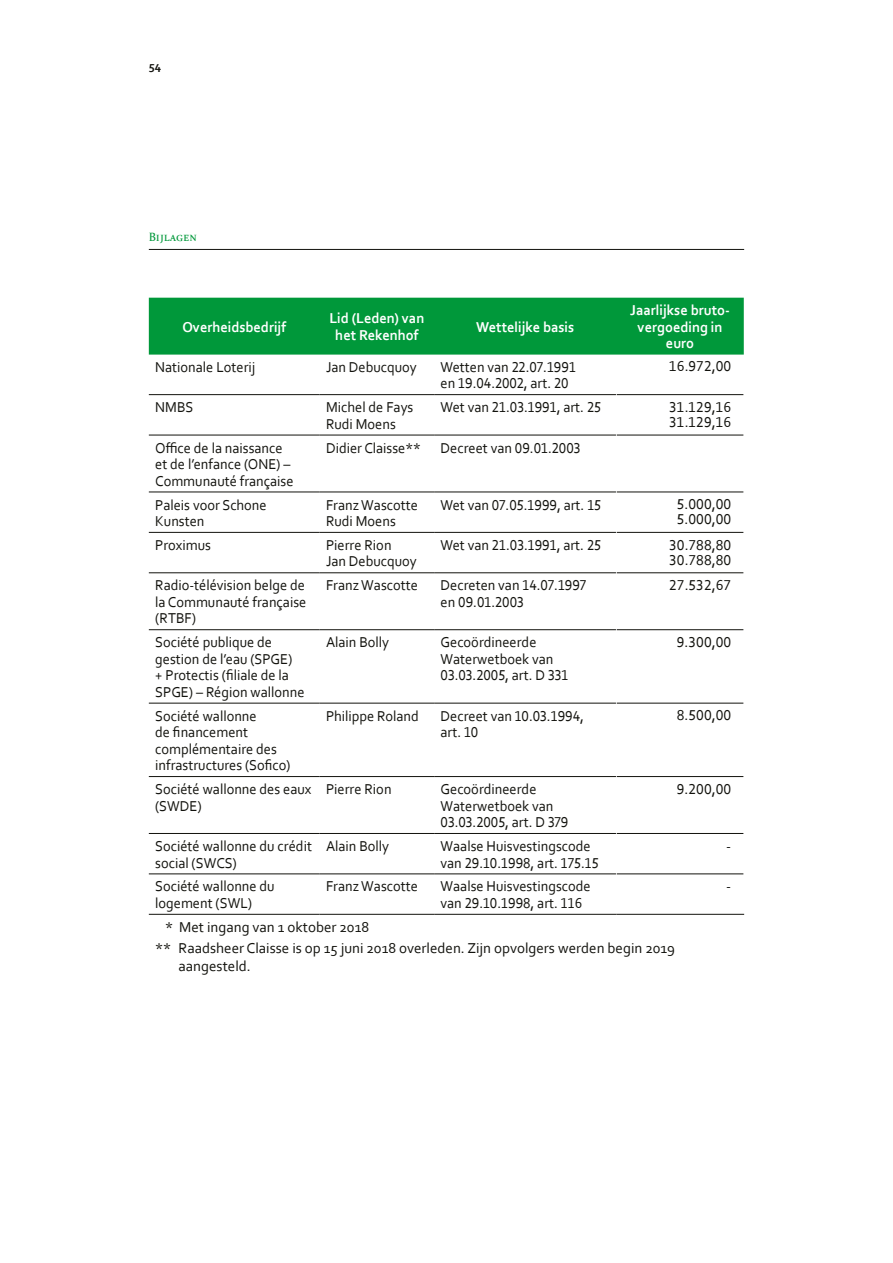
<style>
.page{position:relative;width:893px;height:1263px;background:#fff}
.page>*{position:absolute;margin:0;border:0;box-sizing:border-box;transform-origin:0 0}
.AP_tabel_tekst_body{font:15px/16.5px "Corbel";color:#12120d;scale:.96 1}
.AP_tabel_tekst_body-2{font:15px/18px "Corbel";color:#12120d}
.JV_tabel_cijfers{font:15px "Corbel";color:#12120d}
.AP_tabel_titelkolom{font:700 15px/16.5px "Corbel";color:#fff;text-align:center;scale:.96 1}
.t1{font:12px "Constantia";color:#00983a}
.t2{font:700 12px "Corbel";color:#12120d}
</style>
<div class="page">
<hr style="left:149px;top:249px;width:595px;height:1px;background:#12120d">
<div style="left:149px;top:298px;width:595px;height:57px;background:#00983a"></div>
<hr style="left:617px;top:394px;width:126px;height:1px;background:#12120d">
<hr style="left:617px;top:435px;width:126px;height:1px;background:#12120d">
<hr style="left:617px;top:492px;width:126px;height:1px;background:#12120d">
<hr style="left:617px;top:532px;width:126px;height:1px;background:#12120d">
<hr style="left:617px;top:572px;width:126px;height:1px;background:#12120d">
<hr style="left:617px;top:629px;width:126px;height:1px;background:#12120d">
<hr style="left:617px;top:703px;width:126px;height:1px;background:#12120d">
<hr style="left:617px;top:776px;width:126px;height:1px;background:#12120d">
<hr style="left:617px;top:833px;width:126px;height:1px;background:#12120d">
<hr style="left:617px;top:873px;width:126px;height:1px;background:#12120d">
<hr style="left:149px;top:394px;width:171px;height:1px;background:#12120d">
<hr style="left:320px;top:394px;width:114px;height:1px;background:#12120d">
<hr style="left:434px;top:394px;width:182px;height:1px;background:#12120d">
<hr style="left:149px;top:435px;width:171px;height:1px;background:#12120d">
<hr style="left:320px;top:435px;width:114px;height:1px;background:#12120d">
<hr style="left:434px;top:435px;width:182px;height:1px;background:#12120d">
<hr style="left:149px;top:492px;width:171px;height:1px;background:#12120d">
<hr style="left:320px;top:492px;width:114px;height:1px;background:#12120d">
<hr style="left:434px;top:492px;width:182px;height:1px;background:#12120d">
<hr style="left:149px;top:532px;width:171px;height:1px;background:#12120d">
<hr style="left:320px;top:532px;width:114px;height:1px;background:#12120d">
<hr style="left:434px;top:532px;width:182px;height:1px;background:#12120d">
<hr style="left:149px;top:572px;width:171px;height:1px;background:#12120d">
<hr style="left:320px;top:572px;width:114px;height:1px;background:#12120d">
<hr style="left:434px;top:572px;width:182px;height:1px;background:#12120d">
<hr style="left:149px;top:629px;width:171px;height:1px;background:#12120d">
<hr style="left:320px;top:629px;width:114px;height:1px;background:#12120d">
<hr style="left:434px;top:629px;width:182px;height:1px;background:#12120d">
<hr style="left:149px;top:703px;width:171px;height:1px;background:#12120d">
<hr style="left:320px;top:703px;width:114px;height:1px;background:#12120d">
<hr style="left:434px;top:703px;width:182px;height:1px;background:#12120d">
<hr style="left:149px;top:776px;width:171px;height:1px;background:#12120d">
<hr style="left:320px;top:776px;width:114px;height:1px;background:#12120d">
<hr style="left:434px;top:776px;width:182px;height:1px;background:#12120d">
<hr style="left:149px;top:833px;width:171px;height:1px;background:#12120d">
<hr style="left:320px;top:833px;width:114px;height:1px;background:#12120d">
<hr style="left:434px;top:833px;width:182px;height:1px;background:#12120d">
<hr style="left:149px;top:873px;width:171px;height:1px;background:#12120d">
<hr style="left:320px;top:873px;width:114px;height:1px;background:#12120d">
<hr style="left:434px;top:873px;width:182px;height:1px;background:#12120d">
<hr style="left:149px;top:914px;width:171px;height:1px;background:#12120d">
<hr style="left:320px;top:914px;width:114px;height:1px;background:#12120d">
<hr style="left:434px;top:914px;width:182px;height:1px;background:#12120d">
<hr style="left:616px;top:914px;width:128px;height:1px;background:#12120d">
<p class="t2" style="left:149px;top:61px;width:14px">54</p>
<p class="t1" style="left:149px;top:228px;width:50px">Bijlagen</p>
<p class="AP_tabel_titelkolom" style="left:182px;top:318px;width:110px">Overheidsbedrijf</p>
<p class="AP_tabel_titelkolom" style="left:329px;top:310px;width:100px">Lid (Leden) van het Rekenhof</p>
<p class="AP_tabel_titelkolom" style="left:476px;top:318px;width:104px">Wettelijke basis</p>
<p class="AP_tabel_titelkolom" style="left:630px;top:302px;width:105px">Jaarlijkse bruto&shy;vergoeding in euro</p>
<p class="AP_tabel_tekst_body" style="left:155px;top:358px;width:106px">Nationale Loterij</p>
<p class="AP_tabel_tekst_body" style="left:326px;top:358px;width:96px">Jan Debucquoy</p>
<p class="AP_tabel_tekst_body" style="left:441px;top:358px;width:143px">Wetten van 22.07.1991 en 19.04.2002, art. 20</p>
<p class="JV_tabel_cijfers" style="left:669px;top:357px;width:63px">16.972,00</p>
<p class="AP_tabel_tekst_body" style="left:155px;top:399px;width:41px">NMBS</p>
<p class="AP_tabel_tekst_body" style="left:326px;top:399px;width:92px">Michel de Fays</p>
<p class="AP_tabel_tekst_body" style="left:326px;top:415px;width:74px">Rudi Moens</p>
<p class="AP_tabel_tekst_body" style="left:441px;top:399px;width:169px">Wet van 21.03.1991, art. 25</p>
<p class="JV_tabel_cijfers" style="left:669px;top:397px;width:63px">31.129,16</p>
<p class="JV_tabel_cijfers" style="left:669px;top:412px;width:63px">31.129,16</p>
<p class="AP_tabel_tekst_body" style="left:155px;top:439px;width:146px">Office de la naissance et de l’enfance (ONE) –<br>Communauté française</p>
<p class="AP_tabel_tekst_body" style="left:326px;top:439px;width:100px">Didier Claisse**</p>
<p class="AP_tabel_tekst_body" style="left:441px;top:439px;width:147px">Decreet van 09.01.2003</p>
<p class="AP_tabel_tekst_body" style="left:155px;top:496px;width:118px">Paleis voor Schone<br>Kunsten</p>
<p class="AP_tabel_tekst_body" style="left:326px;top:496px;width:97px">Franz Wascotte</p>
<p class="AP_tabel_tekst_body" style="left:441px;top:496px;width:169px">Wet van 07.05.1999, art. 15</p>
<p class="JV_tabel_cijfers" style="left:677px;top:495px;width:56px">5.000,00</p>
<p class="JV_tabel_cijfers" style="left:677px;top:510px;width:56px">5.000,00</p>
<p class="AP_tabel_tekst_body" style="left:326px;top:512px;width:74px">Rudi Moens</p>
<p class="AP_tabel_tekst_body" style="left:155px;top:536px;width:60px">Proximus</p>
<p class="AP_tabel_tekst_body" style="left:326px;top:536px;width:70px">Pierre Rion</p>
<p class="AP_tabel_tekst_body" style="left:326px;top:553px;width:96px">Jan Debucquoy</p>
<p class="AP_tabel_tekst_body" style="left:441px;top:536px;width:169px">Wet van 21.03.1991, art. 25</p>
<p class="JV_tabel_cijfers" style="left:669px;top:535px;width:63px">30.788,80</p>
<p class="JV_tabel_cijfers" style="left:669px;top:550px;width:63px">30.788,80</p>
<p class="AP_tabel_tekst_body" style="left:155px;top:577px;width:159px;text-align:justify">Radio-télévision belge de la Communauté française (RTBF)</p>
<p class="AP_tabel_tekst_body" style="left:326px;top:577px;width:97px">Franz Wascotte</p>
<p class="AP_tabel_tekst_body" style="left:441px;top:577px;width:153px">Decreten van 14.07.1997 en 09.01.2003</p>
<p class="JV_tabel_cijfers" style="left:669px;top:576px;width:63px">27.532,67</p>
<p class="AP_tabel_tekst_body" style="left:155px;top:634px;width:157px">Société publique de gestion de l’eau (SPGE)<br>+ Protectis (filiale de la<br>SPGE) – Région wallonne</p>
<p class="AP_tabel_tekst_body" style="left:326px;top:634px;width:67px">Alain Bolly</p>
<p class="AP_tabel_tekst_body" style="left:441px;top:634px;width:135px">Gecoördineerde<br>Waterwetboek van<br>03.03.2005, art. D 331</p>
<p class="JV_tabel_cijfers" style="left:677px;top:633px;width:56px">9.300,00</p>
<p class="AP_tabel_tekst_body" style="left:155px;top:707px;width:143px">Société wallonne<br>de financement complémentaire des infrastructures (Sofico)</p>
<p class="AP_tabel_tekst_body" style="left:326px;top:707px;width:98px">Philippe Roland</p>
<p class="AP_tabel_tekst_body" style="left:441px;top:707px;width:151px">Decreet van 10.03.1994, art. 10</p>
<p class="JV_tabel_cijfers" style="left:677px;top:706px;width:56px">8.500,00</p>
<p class="AP_tabel_tekst_body" style="left:155px;top:780px;width:164px">Société wallonne des eaux (SWDE)</p>
<p class="AP_tabel_tekst_body" style="left:326px;top:780px;width:70px">Pierre Rion</p>
<p class="AP_tabel_tekst_body" style="left:441px;top:780px;width:135px">Gecoördineerde<br>Waterwetboek van<br>03.03.2005, art. D 379</p>
<p class="JV_tabel_cijfers" style="left:677px;top:779px;width:56px">9.200,00</p>
<p class="AP_tabel_tekst_body" style="left:155px;top:837px;width:165px">Société wallonne du crédit social (SWCS)</p>
<p class="AP_tabel_tekst_body" style="left:326px;top:837px;width:67px">Alain Bolly</p>
<p class="AP_tabel_tekst_body" style="left:441px;top:837px;width:166px">Waalse Huisvestingscode van 29.10.1998, art. 175.15</p>
<p class="JV_tabel_cijfers" style="left:726px;top:836px;width:6px">-</p>
<p class="AP_tabel_tekst_body" style="left:155px;top:878px;width:126px">Société wallonne du logement (SWL)</p>
<p class="AP_tabel_tekst_body" style="left:326px;top:878px;width:97px">Franz Wascotte</p>
<p class="AP_tabel_tekst_body" style="left:441px;top:878px;width:158px">Waalse Huisvestingscode van 29.10.1998, art. 116</p>
<p class="JV_tabel_cijfers" style="left:726px;top:877px;width:6px">-</p>
<p class="AP_tabel_tekst_body-2" style="left:165px;top:917px;width:205px">* Met ingang van 1 oktober 2018</p>
<p class="AP_tabel_tekst_body-2" style="left:179px;top:938px;width:498px;text-indent:-23px">** Raadsheer Claisse is op 15 juni 2018 overleden. Zijn opvolgers werden begin 2019 aangesteld.</p>
</div>
